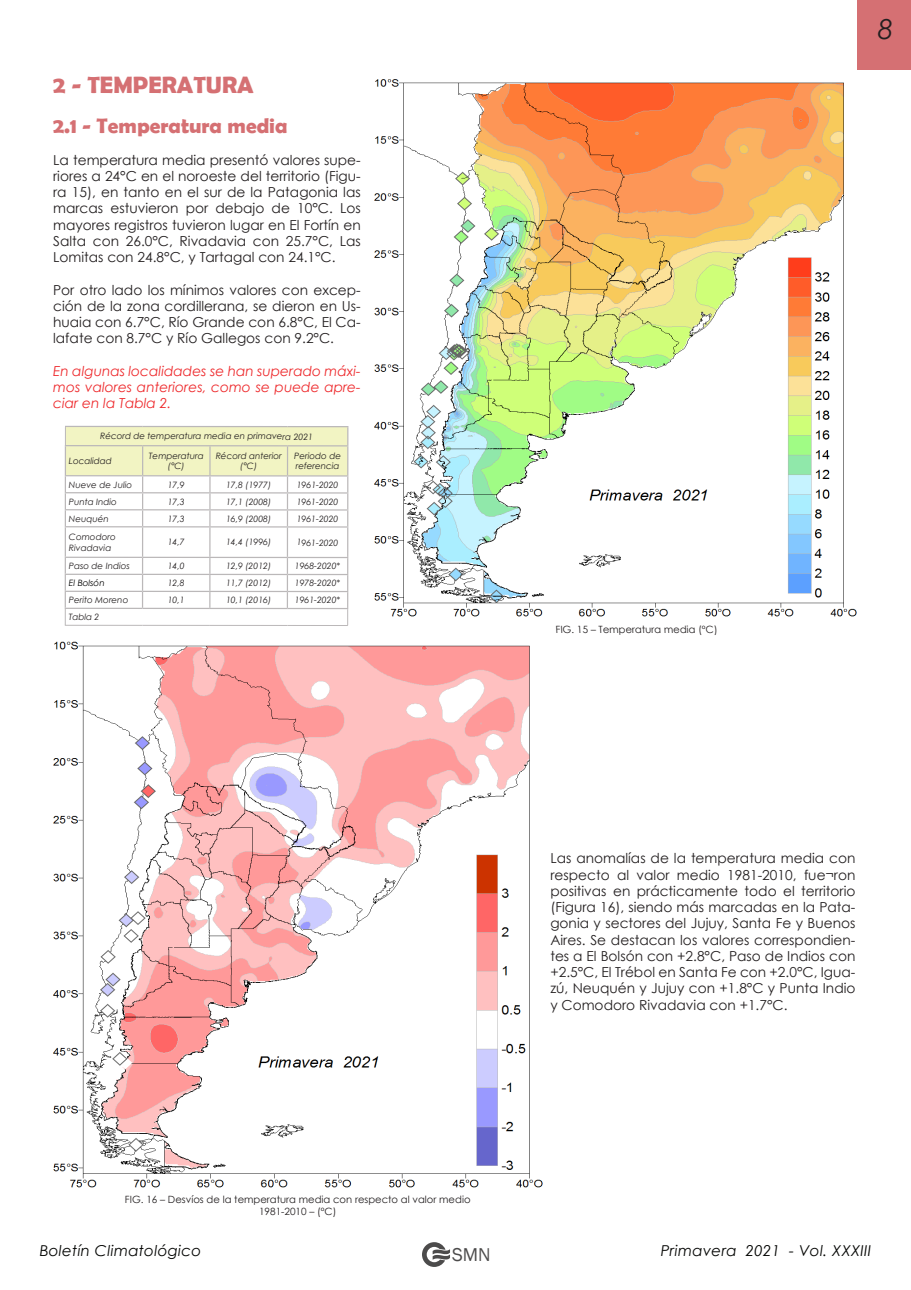
<style>
.page{position:relative;width:911px;height:1290px;background:#fff}
.page>*{position:absolute;margin:0;border:0;box-sizing:border-box;transform-origin:0 0}
.t1{font:italic 27.5px "Century Gothic";color:#231f20}
.t2{font:700 23.75px "Berlin Sans FB Demi";color:#d57073}
.t3{font:700 21.25px "Berlin Sans FB Demi";color:#d57073}
.t4{font:19.12px "Franklin Gothic";color:#4c4b4b}
.t5{font:italic 15px "Century Gothic";letter-spacing:.02em;color:#040503}
.t6{font:13.75px/16.2px "Century Gothic";color:#231f20;text-align:justify}
.t7{font:italic 13.75px/16.2px "Century Gothic";color:#ee292c;text-align:justify}
.t8{font:10px "Century Gothic";color:#231f20}
.t9{font:italic 8.75px/10.5px "Century Gothic";color:#231f20;text-align:center}
.t10{font:italic 8.75px "Century Gothic";color:#000}
</style>
<div class="page">
<svg style="left:422px;top:1242px;width:28px;height:25px"></svg>
<div style="left:857px;top:0;width:54px;height:70px;background:#d57073"></div>
<img style="left:53px;top:641px;width:489px;height:547px">
<img style="left:374px;top:79px;width:482px;height:538px">
<hr style="left:65px;top:625px;width:77px;height:1px;background:#bbb8b9">
<hr style="left:142px;top:625px;width:68px;height:1px;background:#bbb8b9">
<hr style="left:210px;top:625px;width:77px;height:1px;background:#bbb8b9">
<hr style="left:287px;top:625px;width:61px;height:1px;background:#bbb8b9">
<svg style="left:65px;top:426px;width:283px;height:199px"></svg>
<p class="t2" style="left:53px;top:71px;width:202px">2 - TEMPERATURA</p>
<p class="t3" style="left:53px;top:114px;width:236px">2.1 - Temperatura media</p>
<p class="t6" style="left:53px;top:151px;width:309px">La temperatura media presentó valores supe&shy;riores a 24°C en el noroeste del territorio (Figu&shy;ra 15), en tanto en el sur de la Patagonia las marcas estuvieron por debajo de 10°C. Los mayores registros tuvieron lugar en El Fortín en Salta con 26.0°C, Rivadavia con 25.7°C, Las Lomitas con 24.8°C, y Tartagal con 24.1°C.</p>
<p class="t6" style="left:53px;top:281px;width:309px">Por otro lado los mínimos valores con excep&shy;ción de la zona cordillerana, se dieron en Us&shy;huaia con 6.7°C, Río Grande con 6.8°C, El Ca&shy;lafate con 8.7°C y Río Gallegos con 9.2°C.</p>
<p class="t7" style="left:53px;top:363px;width:309px">En algunas localidades se han superado máxi&shy;mos valores anteriores, como se puede apre&shy;ciar en la Tabla 2.</p>
<p class="t9" style="left:100px;top:431px;width:214px">Récord de temperatura media en primavera 2021</p>
<p class="t9" style="left:69px;top:455px;width:44px">Localidad</p>
<p class="t9" style="left:149px;top:450px;width:56px">Temperatura (°C)</p>
<p class="t9" style="left:216px;top:450px;width:68px">Récord anterior (°C)</p>
<p class="t9" style="left:294px;top:450px;width:48px;text-align:left">Periodo de referencia</p>
<p class="t9" style="left:69px;top:479px;width:65px">Nueve de Julio</p>
<p class="t9" style="left:168px;top:479px;width:18px">17,9</p>
<p class="t9" style="left:226px;top:479px;width:47px">17,8 (1977)</p>
<p class="t9" style="left:297px;top:479px;width:43px">1961-2020</p>
<p class="t9" style="left:69px;top:496px;width:50px">Punta Indio</p>
<p class="t9" style="left:168px;top:496px;width:18px">17,3</p>
<p class="t9" style="left:226px;top:496px;width:47px">17,1 (2008)</p>
<p class="t9" style="left:297px;top:496px;width:43px">1961-2020</p>
<p class="t9" style="left:69px;top:513px;width:41px">Neuquén</p>
<p class="t9" style="left:168px;top:513px;width:18px">17,3</p>
<p class="t9" style="left:226px;top:513px;width:47px">16,9 (2008)</p>
<p class="t9" style="left:297px;top:513px;width:43px">1961-2020</p>
<p class="t9" style="left:69px;top:531px;width:48px;text-align:left">Comodoro<br>Rivadavia</p>
<p class="t9" style="left:168px;top:537px;width:18px">14,7</p>
<p class="t9" style="left:226px;top:537px;width:47px">14,4 (1996)</p>
<p class="t9" style="left:297px;top:537px;width:43px">1961-2020</p>
<p class="t9" style="left:69px;top:560px;width:62px">Paso de Indios</p>
<p class="t9" style="left:168px;top:561px;width:18px">14,0</p>
<p class="t9" style="left:226px;top:561px;width:47px">12,9 (2012)</p>
<p class="t9" style="left:295px;top:561px;width:47px">1968-2020*</p>
<p class="t10" style="left:69px;top:577px;width:37px">El Bolsón</p>
<p class="t9" style="left:168px;top:578px;width:18px">12,8</p>
<p class="t9" style="left:226px;top:578px;width:47px">11,7 (2012)</p>
<p class="t9" style="left:295px;top:578px;width:47px">1978-2020*</p>
<p class="t9" style="left:69px;top:594px;width:61px">Perito Moreno</p>
<p class="t9" style="left:168px;top:595px;width:18px">10,1</p>
<p class="t9" style="left:226px;top:595px;width:47px">10,1 (2016)</p>
<p class="t9" style="left:295px;top:595px;width:47px">1961-2020*</p>
<p class="t9" style="left:69px;top:611px;width:32px">Tabla 2</p>
<p class="t1" style="left:878px;top:10px;width:17px">8</p>
<p class="t8" style="left:556px;top:622px;width:164px">FIG. 15 – Temperatura media (ºC)</p>
<p class="t8" style="left:125px;top:1192px;width:347px">FIG. 16 – Desvíos de la temperatura media con respecto al valor medio</p>
<p class="t8" style="left:259px;top:1204px;width:79px">1981-2010 – (ºC)</p>
<p class="t6" style="left:550px;top:850px;width:307px">Las anomalías de la temperatura media con respecto al valor medio 1981-2010, fue¬ron positivas en prácticamente todo el territorio (Figura 16), siendo más marcadas en la Pata&shy;gonia y sectores del Jujuy, Santa Fe y Buenos Aires. Se destacan los valores correspondien&shy;tes a El Bolsón con +2.8°C, Paso de Indios con +2.5°C, El Trébol en Santa Fe con +2.0°C, Igua&shy;zú, Neuquén y Jujuy con +1.8°C y Punta Indio y Comodoro Rivadavia con +1.7°C.</p>
<p class="t5" style="left:40px;top:1240px;width:163px">Boletín Climatológico</p>
<p class="t5" style="left:661px;top:1240px;width:212px">Primavera 2021 - Vol. XXXIII</p>
<h3 class="t4" style="left:452px;top:1242px;width:40px">SMN</h3>
</div>
